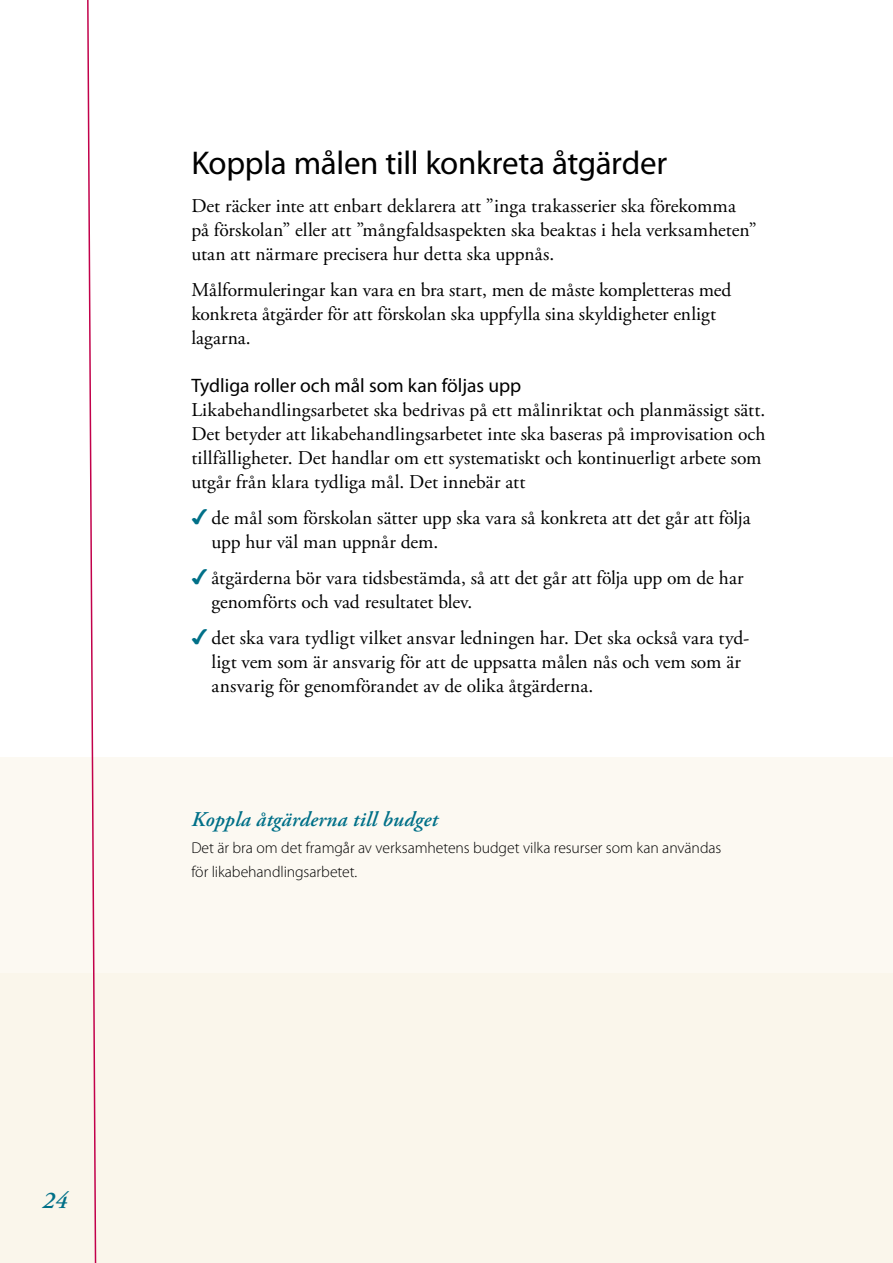
<style>
.page{position:relative;width:893px;height:1263px;background:#fff}
.page>*{position:absolute;margin:0;border:0;box-sizing:border-box;transform-origin:0 0}
.t1{font:33px "Myriad Pro";letter-spacing:-.01em;color:#000}
.t2{font:italic 600 24px "Adobe Garamond Pro";color:#007088}
.t3{font:italic 600 21px "Adobe Garamond Pro";letter-spacing:.01em;color:#007088}
.t4{font:19.5px/24px "Adobe Garamond Pro";color:#000}
.t5{font:19.5px "Myriad Pro";color:#000}
.t6{font:300 15.75px/24px "Myriad Pro";letter-spacing:-.005em;color:#000}
.s1{font-family:"Monotype Sorts";color:#007088}
</style>
<div class="page">
<div style="left:0;top:757px;width:893px;height:506px;background:#fcf9f2"></div>
<div style="left:0;top:973px;width:893px;height:290px;background:#faf6eb"></div>
<svg style="left:87px;top:0;width:10px;height:1263px"></svg>
<h1 class="t1" style="left:191px;top:142px;width:477px">Koppla målen till konkreta åtgärder</h1>
<p class="t4" style="left:191px;top:195px;width:567px">Det räcker inte att enbart deklarera att ”inga trakasserier ska förekomma på förskolan” eller att ”mångfaldsaspekten ska beaktas i hela verksamheten” utan att närmare precisera hur detta ska uppnås.</p>
<p class="t4" style="left:191px;top:279px;width:542px">Målformuleringar kan vara en bra start, men de måste kompletteras med konk-reta åtgärder för att förskolan ska uppfylla sina skyldigheter enligt lagarna.</p>
<p class="t5" style="left:191px;top:374px;width:332px">Tydliga roller och mål som kan följas upp</p>
<p class="t4" style="left:191px;top:399px;width:576px">Likabehandlingsarbetet ska bedrivas på ett målinriktat och planmässigt sätt.<br>Det betyder att likabehandlingsarbetet inte ska baseras på improvisation och tillfälligheter. Det handlar om ett systematiskt och kontinuerligt arbete som utgår från klara tydliga mål. Det innebär att</p>
<p class="t4" style="left:212px;top:507px;width:540px;text-indent:-20px"><span class="s1">4</span>de mål som förskolan sätter upp ska vara så konkreta att det går att följa upp hur väl man uppnår dem.</p>
<p class="t4" style="left:212px;top:567px;width:534px;text-indent:-20px"><span class="s1">4</span>åtgärderna bör vara tidsbestämda, så att det går att följa upp om de har genomförts och vad resultatet blev.</p>
<p class="t4" style="left:212px;top:627px;width:539px;text-indent:-20px"><span class="s1">4</span>det ska vara tydligt vilket ansvar ledningen har. Det ska också vara tyd&shy;ligt vem som är ansvarig för att de uppsatta målen nås och vem som är ansvarig för genomförandet av de olika åtgärderna.</p>
<p class="t3" style="left:191px;top:808px;width:248px">Koppla åtgärderna till budget</p>
<p class="t6" style="left:191px;top:836px;width:531px">Det är bra om det framgår av verksamhetens budget vilka resurser som kan användas för likabehandlingsarbetet.</p>
<p class="t2" style="left:43px;top:1187px;width:15px">24</p>
</div>
